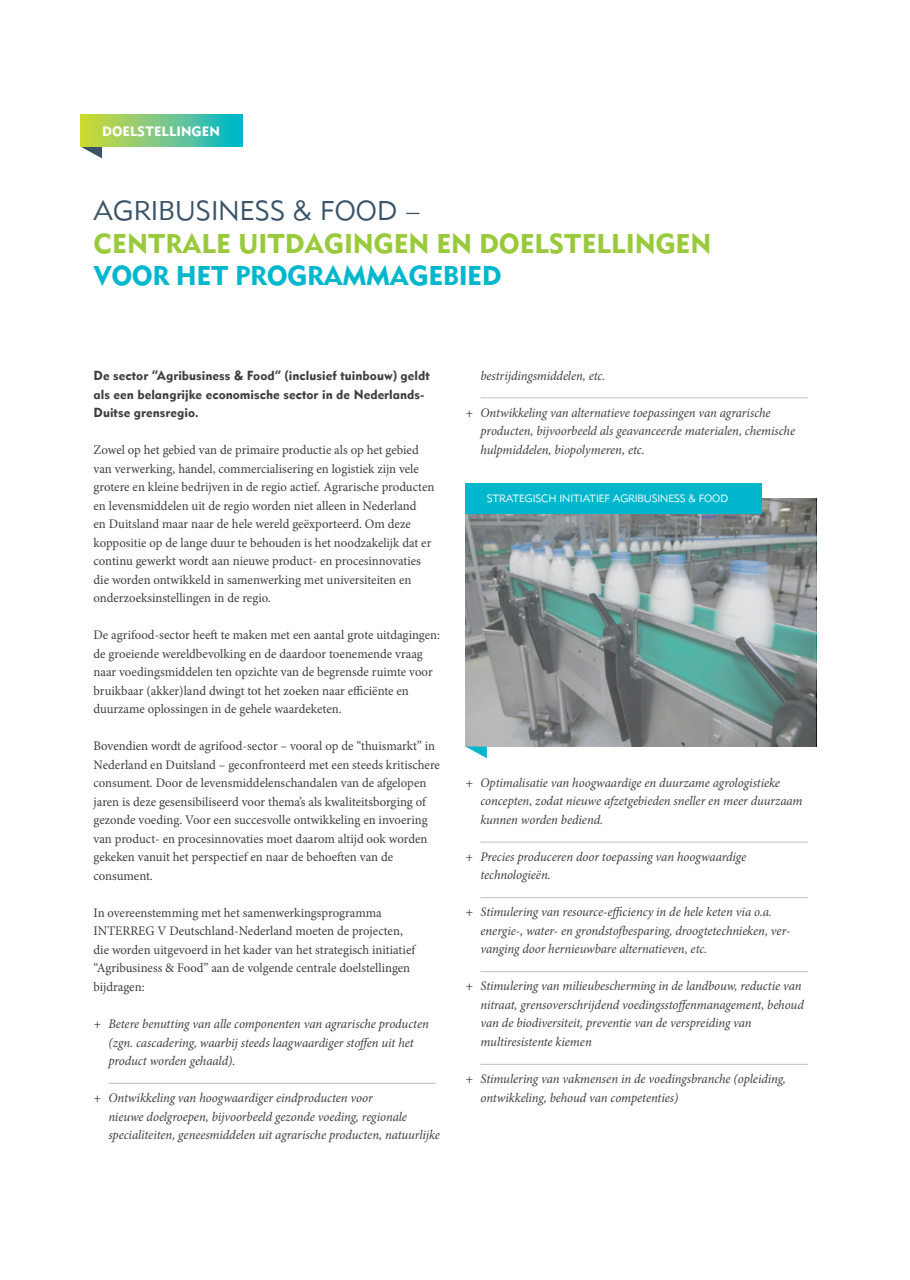
<style>
.page{position:relative;width:910px;height:1280px;background:#fff}
.page>*{position:absolute;margin:0;border:0;box-sizing:border-box;transform-origin:0 0}
.t1{font:27px "Metroblack 2 Com";letter-spacing:-.01em;color:#99ca3b}
.t2{font:27px "Metroblack 2 Com";letter-spacing:-.02em;color:#00b7ce}
.t3{font:27px "Metrolite 2 Com";letter-spacing:.005em;color:#3a5368}
.t4{font:13.5px "Metroblack 2 Com";color:#fff}
.t5{font:13.05px/18.5px "Minion Pro";color:#3e3e3f}
.t6{font:italic 13.05px/18.5px "Minion Pro";letter-spacing:-.005em;color:#3e3e3f}
.t7{font:13.05px/18.5px "Metroblack 2 Com";color:#3e3e3f}
.t8{font:10.5px "Metrolite 2 Com";letter-spacing:-.01em;color:#fff}
</style>
<div class="page">
<svg style="left:81px;top:147px;width:21px;height:11px"></svg>
<svg style="left:81px;top:115px;width:161px;height:32px;background:#71c784"></svg>
<hr style="left:108px;top:1083px;width:328px;height:1px;background:#bcbdc0">
<hr style="left:480px;top:398px;width:328px;height:1px;background:#bcbdc0">
<hr style="left:480px;top:842px;width:328px;height:1px;background:#bcbdc0">
<hr style="left:480px;top:897px;width:328px;height:1px;background:#bcbdc0">
<hr style="left:480px;top:971px;width:328px;height:1px;background:#bcbdc0">
<hr style="left:480px;top:1064px;width:328px;height:1px;background:#bcbdc0">
<svg style="left:465px;top:498px;width:351px;height:249px;background:#889696"></svg>
<div style="left:466px;top:483px;width:296px;height:30px;background:#00b7ce"></div>
<svg style="left:466px;top:747px;width:21px;height:11px"></svg>
<p class="t4" style="left:102px;top:123px;width:119px">Doelstellingen</p>
<h1 class="t3" style="left:94px;top:195px;width:21px">AGR</h1>
<h1 class="t3" style="left:151px;top:195px;width:189px">IBUSINESS &amp; FOOD</h1>
<h1 class="t3" style="left:405px;top:195px;width:18px">–</h1>
<h1 class="t1" style="left:94px;top:226px;width:619px">centrale uitdagingen en doelstellingen</h1>
<h1 class="t2" style="left:94px;top:259px;width:410px">voor het programmagebied</h1>
<p class="t7" style="left:94px;top:366px;width:338px">De sector “Agribusiness &amp; Food“ (inclusief tuinbouw) geldt als een belangrijke economische sector in de Nederlands-<br>Duitse grensregio.</p>
<p class="t5" style="left:94px;top:441px;width:342px">Zowel op het gebied van de primaire productie als op het gebied van verwerking, handel, commercialisering en logistiek zijn vele grotere en kleine bedrijven in de regio actief. Agrarische producten en levensmiddelen uit de regio worden niet alleen in Nederland<br>en Duitsland maar naar de hele wereld geëxporteerd. Om deze koppositie op de lange duur te behouden is het noodzakelijk dat er continu gewerkt wordt aan nieuwe product- en procesinnovaties die worden ontwikkeld in samenwerking met universiteiten en onderzoeksinstellingen in de regio.</p>
<p class="t5" style="left:94px;top:626px;width:348px">De agrifood-sector heeft te maken met een aantal grote uitdagingen: de groeiende wereldbevolking en de daardoor toenemende vraag naar voedingsmiddelen ten opzichte van de begrensde ruimte voor bruikbaar (akker)land dwingt tot het zoeken naar efficiënte en duurzame oplossingen in de gehele waardeketen.</p>
<p class="t5" style="left:94px;top:737px;width:348px">Bovendien wordt de agrifood-sector – vooral op de “thuismarkt” in Nederland en Duitsland – geconfronteerd met een steeds kritischere consument. Door de levensmiddelenschandalen van de afgelopen jaren is deze gesensibiliseerd voor thema’s als kwaliteitsborging of gezonde voeding. Voor een succesvolle ontwikkeling en invoering van product- en procesinnovaties moet daarom altijd ook worden gekeken vanuit het perspectief en naar de behoeften van de consument.</p>
<p class="t5" style="left:94px;top:904px;width:323px">In overeenstemming met het samenwerkingsprogramma INTERREG V Deutschland-Nederland moeten de projecten, die worden uitgevoerd in het kader van het strategisch initiatief “Agribusiness &amp; Food” aan de volgende centrale doelstellingen bijdragen:</p>
<p class="t6" style="left:108px;top:1015px;width:322px;text-indent:-15px">+ Betere benutting van alle componenten van agrarische producten (zgn. cascadering, waarbij steeds laagwaardiger stoffen uit het product worden gehaald).</p>
<p class="t6" style="left:108px;top:1088px;width:333px;text-indent:-15px">+ Ontwikkeling van hoogwaardiger eindproducten voor<br>nieuwe doelgroepen, bijvoorbeeld gezonde voeding, regionale specialiteiten, geneesmiddelen uit agrarische producten, natuurlijke</p>
<p class="t6" style="left:480px;top:366px;width:126px">bestrijdingsmiddelen, etc.</p>
<p class="t6" style="left:480px;top:403px;width:316px;text-indent:-15px">+ Ontwikkeling van alternatieve toepassingen van agrarische producten, bijvoorbeeld als geavanceerde materialen, chemische hulpmiddelen, biopolymeren, etc.</p>
<p class="t8" style="left:487px;top:492px;width:154px">STRATEG ISCH IN ITIATIEF AGRIBUSI</p>
<p class="t8" style="left:660px;top:492px;width:69px">NESS &amp; FOOD</p>
<p class="t6" style="left:480px;top:773px;width:324px;text-indent:-15px">+ Optimalisatie van hoogwaardige en duurzame agrologistieke concepten, zodat nieuwe afzetgebieden sneller en meer duurzaam kunnen worden bediend.</p>
<p class="t6" style="left:480px;top:847px;width:267px;text-indent:-15px">+ Precies produceren door toepassing van hoogwaardige technologieën.</p>
<p class="t6" style="left:480px;top:903px;width:311px;text-indent:-15px">+ Stimulering van resource-efficiency in de hele keten via o.a. energie-, water- en grondstofbesparing, droogtetechnieken, ver&shy;vanging door hernieuwbare alternatieven, etc.</p>
<p class="t6" style="left:480px;top:977px;width:325px;text-indent:-15px">+ Stimulering van milieubescherming in de landbouw, reductie van nitraat, grensoverschrijdend voedingsstoffenmanagement, behoud van de biodiversiteit, preventie van de verspreiding van multiresistente kiemen</p>
<p class="t6" style="left:480px;top:1069px;width:307px;text-indent:-15px">+ Stimulering van vakmensen in de voedingsbranche (opleiding, ontwikkeling, behoud van competenties)</p>
</div>
